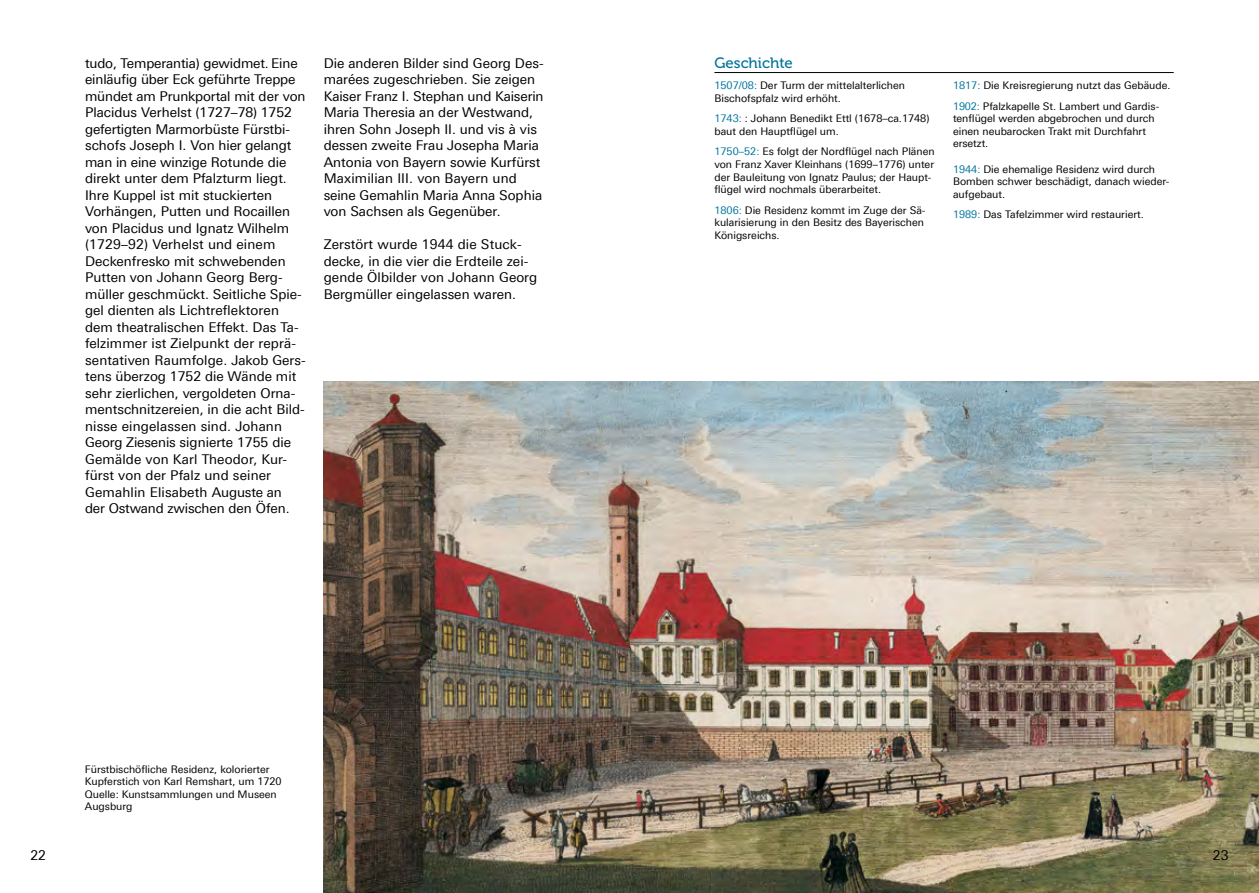
<style>
.page{position:relative;width:1259px;height:893px;background:#fff}
.page>*{position:absolute;margin:0;border:0;box-sizing:border-box;transform-origin:0 0}
.t1{font:15px "Museo 500";color:#00759d}
.t2{font:13.5px/16.5px "Univers For Augsburg";color:#000}
.t3{font:10.5px/12.6px "Univers For Augsburg";color:#000}
.s1{color:#00759d}
</style>
<div class="page">
<hr style="left:714px;top:72px;width:459px;height:1px;background:#000">
<img style="left:324px;top:381px;width:935px;height:512px">
<p class="t2" style="left:85px;top:55px;width:222px">tudo, Temperantia) gewidmet. Eine einläufig über Eck geführte Treppe mündet am Prunkportal mit der von Placidus Verhelst (1727–78) 1752 gefertigten Marmorbüste Fürstbi&shy;schofs Joseph I. Von hier gelangt man in eine winzige Rotunde die direkt unter dem Pfalzturm liegt.<br>Ihre Kuppel ist mit stuckierten Vorhängen, Putten und Rocaillen von Placidus und Ignatz Wilhelm (1729–92) Verhelst und einem Deckenfresko mit schwebenden Putten von Johann Georg Berg&shy;müller geschmückt. Seitliche Spie&shy;gel dienten als Lichtreflektoren dem theatralischen Effekt. Das Ta&shy;felzimmer ist Zielpunkt der reprä&shy;sentativen Raumfolge. Jakob Gers&shy;tens überzog 1752 die Wände mit sehr zierlichen, vergoldeten Orna&shy;mentschnitzereien, in die acht Bild&shy;nisse eingelassen sind. Johann Georg Ziesenis signierte 1755 die Gemälde von Karl Theodor, Kur&shy;fürst von der Pfalz und seiner Gemahlin Elisabeth Auguste an<br>der Ostwand zwischen den Öfen.</p>
<p class="t2" style="left:324px;top:55px;width:221px">Die anderen Bilder sind Georg Des&shy;marées zugeschrieben. Sie zeigen<br>Kaiser Franz I. Stephan und Kaiserin<br>Maria Theresia an der Westwand, ihren Sohn Joseph II. und vis à vis dessen zweite Frau Josepha Maria<br>Antonia von Bayern sowie Kurfürst<br>Maximilian III. von Bayern und seine Gemahlin Maria Anna Sophia von Sachsen als Gegenüber.</p>
<p class="t2" style="left:324px;top:236px;width:215px">Zerstört wurde 1944 die Stuck&shy;decke, in die vier die Erdteile zei&shy;gende Ölbilder von Johann Georg<br>Bergmüller eingelassen waren.</p>
<p class="t3" style="left:85px;top:763px;width:198px">Fürstbischöfliche Residenz, kolorierter<br>Kupferstich von Karl Remshart, um 1720<br>Quelle: Kunstsammlungen und Museen<br>Augsburg</p>
<p class="t1" style="left:714px;top:55px;width:80px">Geschichte</p>
<p class="t3" style="left:714px;top:79px;width:192px"><span class="s1">1507/08:</span> Der Turm der mittelalterlichen<br>Bischofspfalz wird erhöht.</p>
<p class="t3" style="left:714px;top:112px;width:217px"><span class="s1">1743:</span> : Johann Benedikt Ettl (1678–ca.1748) baut den Hauptflügel um.</p>
<p class="t3" style="left:714px;top:145px;width:222px"><span class="s1">1750–52:</span> Es folgt der Nordflügel nach Plänen von Franz Xaver Kleinhans (1699–1776) unter der Bauleitung von Ignatz Paulus; der Haupt&shy;flügel wird nochmals überarbeitet.</p>
<p class="t3" style="left:714px;top:204px;width:213px"><span class="s1">1806:</span> Die Residenz kommt im Zuge der Sä&shy;kularisierung in den Besitz des Bayerischen<br>Königsreichs.</p>
<p class="t3" style="left:953px;top:75px;width:219px;line-height:20.5px"><span class="s1">1817:</span> Die Kreisregierung nutzt das Gebäude.<br><span class="s1">1902:</span> Pfalzkapelle St. Lambert und Gardis-</p>
<p class="t3" style="left:953px;top:112px;width:203px">tenflügel werden abgebrochen und durch einen neubarocken Trakt mit Durchfahrt ersetzt.</p>
<p class="t3" style="left:953px;top:163px;width:218px"><span class="s1">1944:</span> Die ehemalige Residenz wird durch<br>Bomben schwer beschädigt, danach wieder&shy;aufgebaut.</p>
<p class="t3" style="left:953px;top:208px;width:192px"><span class="s1">1989:</span> Das Tafelzimmer wird restauriert.</p>
<p class="t2" style="left:30px;top:847px;width:17px">22</p>
<p class="t2" style="left:1213px;top:847px;width:17px">23</p>
</div>
